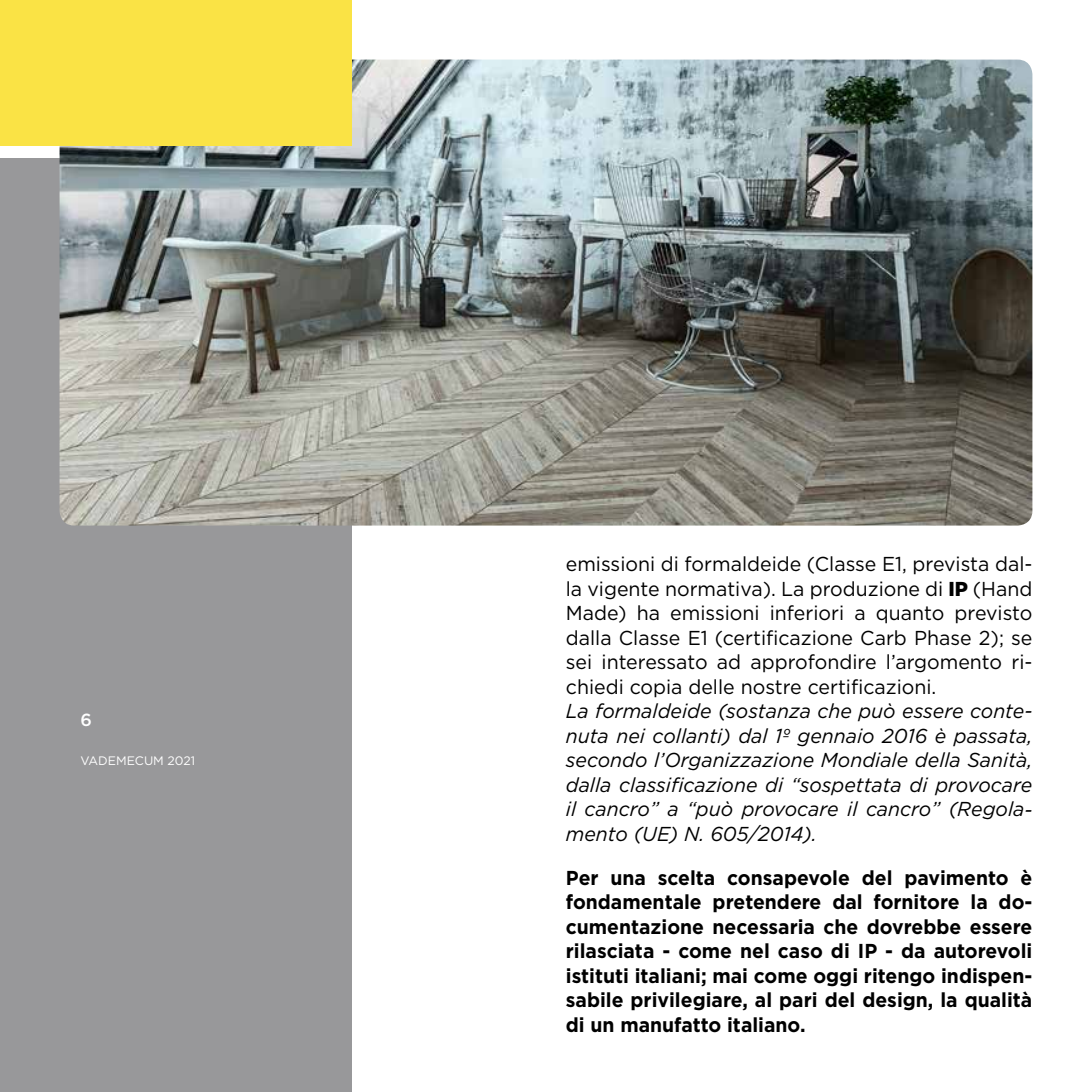
<style>
.page{position:relative;width:1092px;height:1092px;background:#fff}
.page>*{position:absolute;margin:0;border:0;box-sizing:border-box;transform-origin:0 0}
.t1{font:700 20.12px/24.5px "Gotham";color:#000;text-align:justify;scale:.96 1}
.t2{font:20.12px/24.5px "Gotham";color:#000;text-align:justify}
.t3{font:italic 20.12px/24.5px "Gotham";color:#000;text-align:justify}
.t4{font:500 17.5px "Gotham";color:#fff}
.t5{font:12.25px "Gotham";color:#fff}
.s1{font-weight:900}
</style>
<div class="page">
<div style="left:0;top:159px;width:351px;height:932px;background:#98989a"></div>
<img style="left:60px;top:60px;width:972px;height:465px">
<div style="left:0;top:0;width:351px;height:145px;background:#fae345"></div>
<p class="t4" style="left:81px;top:708px;width:13px">6</p>
<p class="t5" style="left:81px;top:752px;width:116px">VADEMECUM 2021</p>
<p class="t2" style="left:566px;top:551px;width:468px">emissioni di formaldeide (Classe E1, prevista dal&shy;la vigente normativa). La produzione di <span class="s1">IP</span> (Hand Made) ha emissioni inferiori a quanto previsto dalla Classe E1 (certificazione Carb Phase 2); se sei interessato ad approfondire l’argomento ri&shy;chiedi copia delle nostre certificazioni.</p>
<p class="t3" style="left:566px;top:698px;width:468px">La formaldeide (sostanza che può essere conte&shy;nuta nei collanti) dal 1º gennaio 2016 è passata, secondo l’Organizzazione Mondiale della Sanità, dalla classificazione di “sospettata di provocare il cancro” a “può provocare il cancro” (Regola&shy;mento (UE) N. 605/2014).</p>
<p class="t1" style="left:566px;top:865px;width:487px">Per una scelta consapevole del pavimento è fondamentale pretendere dal fornitore la do&shy;cumentazione necessaria che dovrebbe essere rilasciata - come nel caso di IP - da autorevoli istituti italiani; mai come oggi ritengo indispen&shy;sabile privilegiare, al pari del design, la qualità di un manufatto italiano.</p>
</div>
